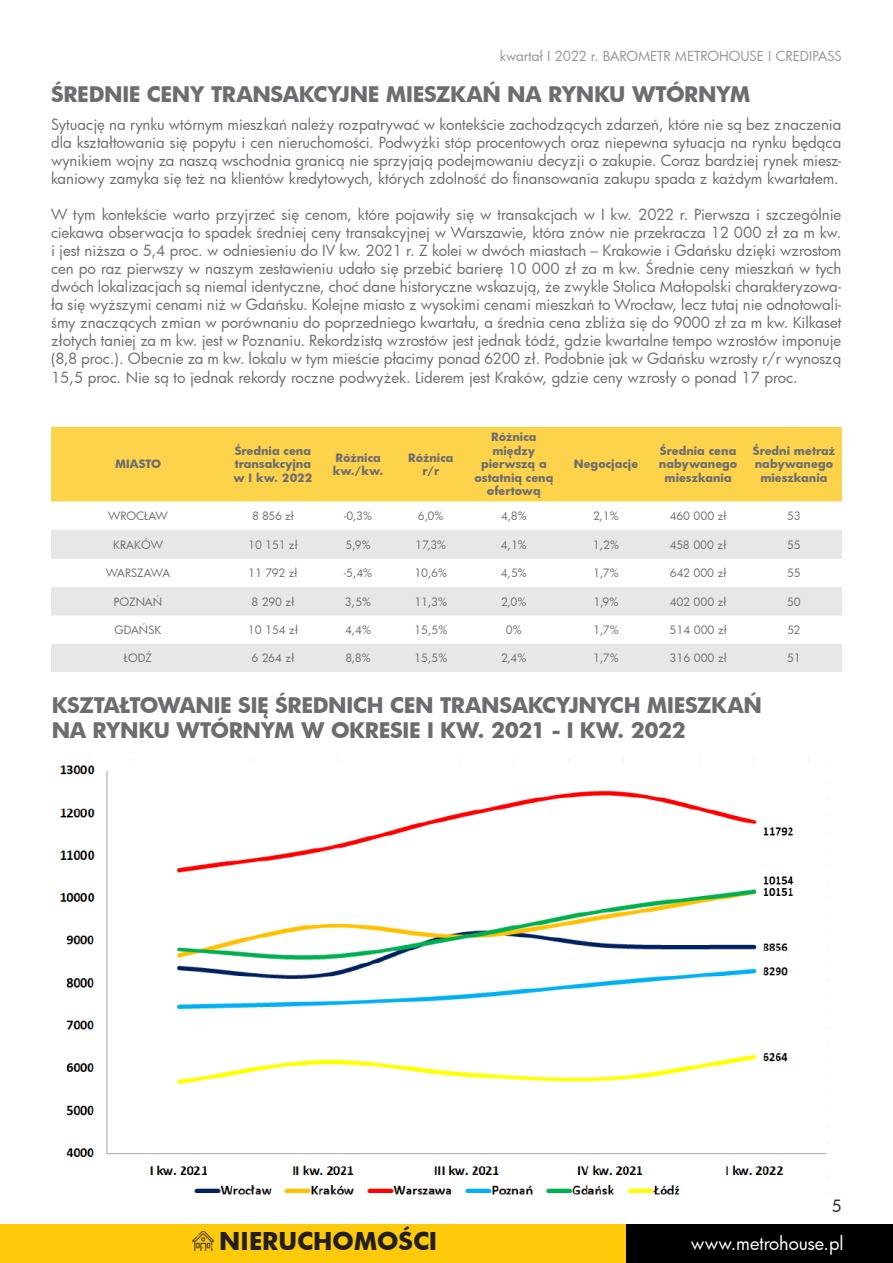
<style>
.page{position:relative;width:893px;height:1263px;background:#fff}
.page>*{position:absolute;margin:0;border:0;box-sizing:border-box;transform-origin:0 0}
.t1{font:700 24px "Futura";color:#231f20}
.t2{font:700 21px/25.2px "Futura";letter-spacing:-.02em;color:#6c6d70}
.t3{font:18px "Futura";letter-spacing:-.005em;color:#fff}
.t4{font:16.5px "Futura";color:#231f20}
.t5{font:15px/18px "Futura";color:#6c6d70;text-align:justify}
.t6{font:13.5px "Futura";color:#939598}
.t7{font:11.25px "Futura";color:#6c6d70}
.t8{font:700 11.25px/13.5px "Futura";color:#6c6d70;text-align:center}
.t9{font:11.25px "Futura";letter-spacing:-.025em;color:#6c6d70}
</style>
<div class="page">
<div style="left:0;top:1225px;width:645px;height:38px;background:#feca0a"></div>
<div style="left:626px;top:1225px;width:267px;height:38px;background:#000"></div>
<img style="left:60px;top:759px;width:767px;height:436px">
<div style="left:51px;top:427px;width:791px;height:74px;background:#fed34c"></div>
<svg style="left:51px;top:530px;width:791px;height:142px;fill:#e6e7e9"></svg>
<img style="left:193px;top:1232px;width:20px;height:19px">
<p class="t6" style="left:500px;top:47px;width:343px">kwartał I 2022 r. BAROMETR METROHOUSE I CREDIPASS</p>
<h2 class="t2" style="left:51px;top:80px;width:701px">ŚREDNIE CENY TRANSAKCYJNE MIESZKAŃ NA RYNKU WTÓRNYM</h2>
<p class="t5" style="left:51px;top:116px;width:792px">Sytuację na rynku wtórnym mieszkań należy rozpatrywać w kontekście zachodzących zdarzeń, które nie są bez znaczenia dla kształtowania się popytu i cen nieruchomości. Podwyżki stóp procentowych oraz niepewna sytuacja na rynku będąca wynikiem wojny za naszą wschodnia granicą nie sprzyjają podejmowaniu decyzji o zakupie. Coraz bardziej rynek miesz&shy;kaniowy zamyka się też na klientów kredytowych, których zdolność do finansowania zakupu spada z każdym kwartałem.</p>
<p class="t5" style="left:51px;top:206px;width:792px">W tym kontekście warto przyjrzeć się cenom, które pojawiły się w transakcjach w I kw. 2022 r. Pierwsza i szczególnie ciekawa obserwacja to spadek średniej ceny transakcyjnej w Warszawie, która znów nie przekracza 12 000 zł za m kw. i jest niższa o 5,4 proc. w odniesieniu do IV kw. 2021 r. Z kolei w dwóch miastach – Krakowie i Gdańsku dzięki wzrostom cen po raz pierwszy w naszym zestawieniu udało się przebić barierę 10 000 zł za m kw. Średnie ceny mieszkań w tych dwóch lokalizacjach są niemal identyczne, choć dane historyczne wskazują, że zwykle Stolica Małopolski charakteryzowa&shy;ła się wyższymi cenami niż w Gdańsku. Kolejne miasto z wysokimi cenami mieszkań to Wrocław, lecz tutaj nie odnotowali&shy;śmy znaczących zmian w porównaniu do poprzedniego kwartału, a średnia cena zbliża się do 9000 zł za m kw. Kilkaset złotych taniej za m kw. jest w Poznaniu. Rekordzistą wzrostów jest jednak Łódź, gdzie kwartalne tempo wzrostów imponuje (8,8 proc.). Obecnie za m kw. lokalu w tym mieście płacimy ponad 6200 zł. Podobnie jak w Gdańsku wzrosty r/r wynoszą 15,5 proc. Nie są to jednak rekordy roczne podwyżek. Liderem jest Kraków, gdzie ceny wzrosły o ponad 17 proc.</p>
<p class="t8" style="left:115px;top:457px;width:47px">MIASTO</p>
<p class="t8" style="left:233px;top:444px;width:80px;text-align:justify">Średnia cena transakcyjna w I kw. 2022</p>
<p class="t8" style="left:333px;top:450px;width:52px;text-align:left">Różnica kw./kw.</p>
<p class="t8" style="left:408px;top:450px;width:47px">Różnica r/r</p>
<p class="t8" style="left:474px;top:430px;width:80px">Różnica między pierwszą a ostatnią ceną ofertową</p>
<p class="t8" style="left:574px;top:457px;width:66px">Negocjacje</p>
<p class="t8" style="left:659px;top:444px;width:80px">Średnia cena nabywanego mieszkania</p>
<p class="t8" style="left:753px;top:444px;width:84px">Średni metraż nabywanego mieszkania</p>
<p class="t7" style="left:108px;top:508px;width:61px">WROCŁAW</p>
<p class="t7" style="left:252px;top:508px;width:43px">8 856 zł</p>
<p class="t7" style="left:344px;top:508px;width:30px">-0,3%</p>
<p class="t7" style="left:418px;top:508px;width:27px">6,0%</p>
<p class="t7" style="left:501px;top:508px;width:27px">4,8%</p>
<p class="t7" style="left:593px;top:508px;width:27px">2,1%</p>
<p class="t7" style="left:670px;top:508px;width:58px">460 000 zł</p>
<p class="t7" style="left:787px;top:508px;width:15px">53</p>
<p class="t7" style="left:113px;top:537px;width:51px">KRAKÓW</p>
<p class="t7" style="left:248px;top:537px;width:51px">10 151 zł</p>
<p class="t7" style="left:346px;top:537px;width:27px">5,9%</p>
<p class="t7" style="left:415px;top:537px;width:32px">17,3%</p>
<p class="t7" style="left:501px;top:537px;width:28px">4,1%</p>
<p class="t7" style="left:593px;top:537px;width:28px">1,2%</p>
<p class="t7" style="left:670px;top:537px;width:58px">458 000 zł</p>
<p class="t7" style="left:787px;top:537px;width:15px">55</p>
<p class="t9" style="left:106px;top:566px;width:66px">WARSZAWA</p>
<p class="t7" style="left:248px;top:566px;width:51px">11 792 zł</p>
<p class="t7" style="left:344px;top:566px;width:30px">-5,4%</p>
<p class="t7" style="left:414px;top:566px;width:34px">10,6%</p>
<p class="t7" style="left:501px;top:566px;width:28px">4,5%</p>
<p class="t7" style="left:593px;top:566px;width:27px">1,7%</p>
<p class="t7" style="left:670px;top:566px;width:58px">642 000 zł</p>
<p class="t7" style="left:787px;top:566px;width:15px">55</p>
<p class="t7" style="left:114px;top:594px;width:50px">POZNAŃ</p>
<p class="t7" style="left:251px;top:594px;width:44px">8 290 zł</p>
<p class="t7" style="left:345px;top:594px;width:28px">3,5%</p>
<p class="t7" style="left:414px;top:594px;width:34px">11,3%</p>
<p class="t7" style="left:501px;top:594px;width:27px">2,0%</p>
<p class="t7" style="left:593px;top:594px;width:27px">1,9%</p>
<p class="t7" style="left:670px;top:594px;width:58px">402 000 zł</p>
<p class="t7" style="left:787px;top:594px;width:15px">50</p>
<p class="t7" style="left:115px;top:622px;width:48px">GDAŃSK</p>
<p class="t7" style="left:248px;top:622px;width:52px">10 154 zł</p>
<p class="t7" style="left:345px;top:622px;width:27px">4,4%</p>
<p class="t7" style="left:414px;top:622px;width:35px">15,5%</p>
<p class="t7" style="left:506px;top:622px;width:17px">0%</p>
<p class="t7" style="left:593px;top:622px;width:27px">1,7%</p>
<p class="t7" style="left:669px;top:622px;width:59px">514 000 zł</p>
<p class="t7" style="left:787px;top:622px;width:15px">52</p>
<p class="t7" style="left:124px;top:650px;width:30px">ŁODŹ</p>
<p class="t7" style="left:252px;top:650px;width:44px">6 264 zł</p>
<p class="t7" style="left:345px;top:650px;width:27px">8,8%</p>
<p class="t7" style="left:414px;top:650px;width:35px">15,5%</p>
<p class="t7" style="left:501px;top:650px;width:27px">2,4%</p>
<p class="t7" style="left:593px;top:650px;width:27px">1,7%</p>
<p class="t7" style="left:669px;top:650px;width:59px">316 000 zł</p>
<p class="t7" style="left:787px;top:650px;width:15px">51</p>
<h2 class="t2" style="left:52px;top:692px;width:712px">KSZTAŁTOWANIE SIĘ ŚREDNICH CEN TRANSAKCYJNYCH MIESZKAŃ<br>NA RYNKU WTÓRNYM W OKRESIE I KW. 2021 - I KW. 2022</h2>
<p class="t4" style="left:832px;top:1195px;width:12px">5</p>
<h1 class="t1" style="left:219px;top:1224px;width:219px">NIERUCHOMOŚCI</h1>
<p class="t3" style="left:691px;top:1231px;width:154px">www.metrohouse.pl</p>
</div>
